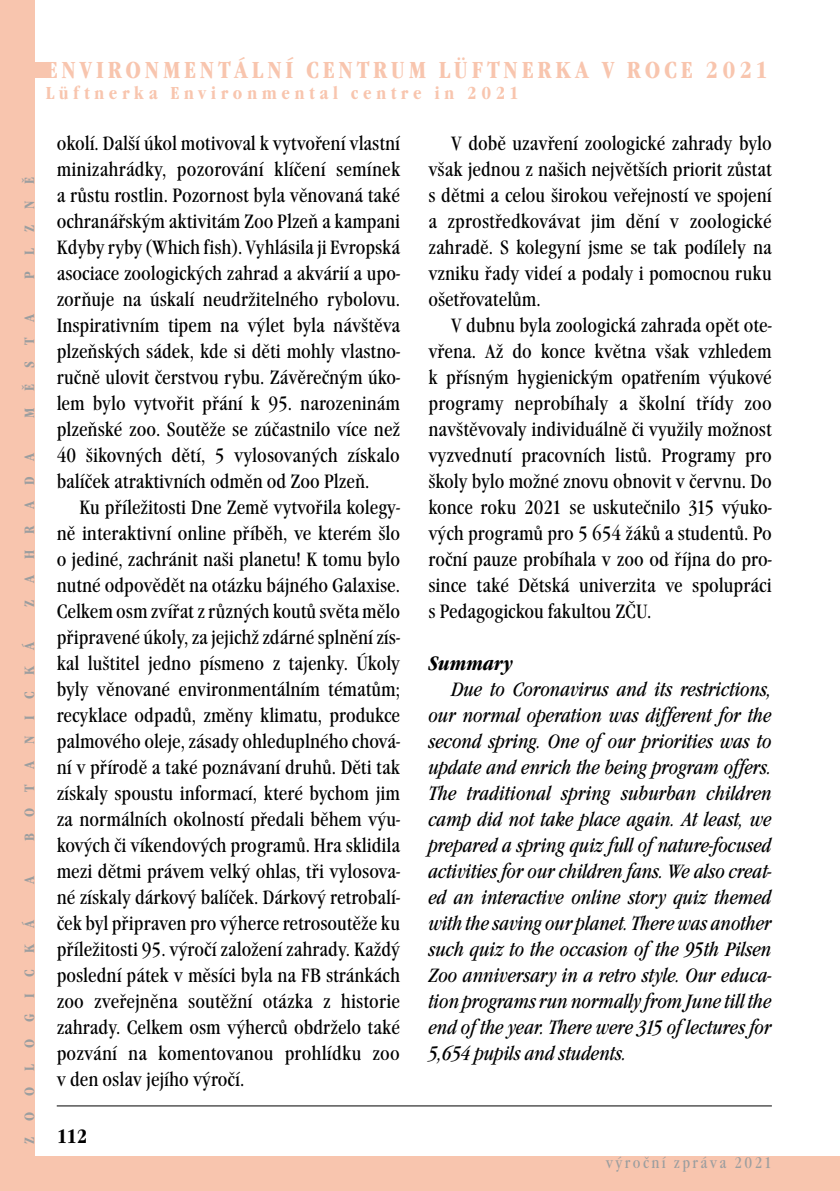
<style>
.page{position:relative;width:840px;height:1191px;background:#fff}
.page>*{position:absolute;margin:0;border:0;box-sizing:border-box;transform-origin:0 0}
.t1{font:700 condensed 24px "Garamond Itc TEE";letter-spacing:.16em;color:#f8c5ae}
.t2{font:condensed 20px/26px "Garamond Itc TEE";color:#000;text-align:justify}
.t3{font:italic condensed 20px/26px "Garamond Itc TEE";letter-spacing:-.01em;color:#000;text-align:justify}
.t4{font:italic 700 condensed 20px "Garamond Itc TEE";color:#000}
.t5{font:700 condensed 20px "Garamond Itc TEE";color:#000}
.t6{font:700 condensed 18px "Garamond Itc TEE";letter-spacing:.25em;color:#f8c5ae}
.t7{font:condensed 16px "Garamond Itc TEE";letter-spacing:.15em;color:#9c9e9f}
.t8{font:700 condensed 14px "Garamond Itc TEE";letter-spacing:1.155em;color:#9c9e9f}
</style>
<div class="page">
<div style="left:18px;top:62px;width:32px;height:15px;background:#f8c5ae"></div>
<hr style="left:57px;top:1105px;width:714px;height:1px;background:#000">
<div style="left:0;top:1156px;width:839px;height:35px;background:#f8c5ae"></div>
<div style="left:0;top:0;width:34px;height:1191px;background:#f8c5ae"></div>
<hr style="left:839px;top:1156px;width:1px;height:35px;background:#c1dfc2">
<p class="t8" style="left:21px;top:279px;width:103px;rotate:-90deg">PLZNĚ</p>
<p class="t8" style="left:21px;top:417px;width:106px;rotate:-90deg">MĚSTA</p>
<p class="t8" style="left:21px;top:606px;width:156px;rotate:-90deg">ZAHRADA</p>
<p class="t8" style="left:21px;top:841px;width:201px;rotate:-90deg">BOTANICKÁ</p>
<p class="t8" style="left:21px;top:884px;width:10px;rotate:-90deg">A</p>
<p class="t8" style="left:21px;top:1144px;width:226px;rotate:-90deg">ZOOLOGICKÁ</p>
<p class="t1" style="left:46px;top:56px;width:68px">EN VIRONM</p>
<p class="t1" style="left:184px;top:56px;width:33px">ENTÁLN</p>
<p class="t1" style="left:285px;top:56px;width:71px">Í CENTR</p>
<p class="t1" style="left:391px;top:56px;width:97px">UM LÜFTN</p>
<p class="t1" style="left:521px;top:56px;width:34px">ERKA</p>
<p class="t1" style="left:601px;top:56px;width:33px">V ROC</p>
<p class="t1" style="left:680px;top:56px;width:89px">E 2021</p>
<p class="t6" style="left:46px;top:83px;width:474px">LÜFTNERKA ENVIRONMENTAL CENTRE IN 2021</p>
<p class="t2" style="left:57px;top:131px;width:345px">okolí. Další úkol motivoval k vytvoření vlastní minizahrádky, pozorování klíčení semínek a růstu rostlin. Pozornost byla věnovaná také ochranářským aktivitám Zoo Plzeň a kampani Kdyby ryby (Which fish). Vyhlásila ji Evropská asociace zoologických zahrad a akvárií a upo&shy;zorňuje na úskalí neudržitelného rybolovu.<br>Inspirativním tipem na výlet byla návštěva plzeňských sádek, kde si děti mohly vlastno&shy;ručně ulovit čerstvou rybu. Závěrečným úko&shy;lem bylo vytvořit přání k 95. narozeninám plzeňské zoo. Soutěže se zúčastnilo více než 40 šikovných dětí, 5 vylosovaných získalo balíček atraktivních odměn od Zoo Plzeň.</p>
<p class="t2" style="left:57px;top:495px;width:345px;text-indent:23px">Ku příležitosti Dne Země vytvořila kolegy&shy;ně interaktivní online příběh, ve kterém šlo o jediné, zachránit naši planetu! K tomu bylo nutné odpovědět na otázku bájného Galaxise.<br>Celkem osm zvířat z různých koutů světa mělo připravené úkoly, za jejichž zdárné splnění zís&shy;kal luštitel jedno písmeno z tajenky. Úkoly byly věnované environmentálním tématům; recyklace odpadů, změny klimatu, produkce palmového oleje, zásady ohleduplného chová&shy;ní v přírodě a také poznávaní druhů. Děti tak získaly spoustu informací, které bychom jim za normálních okolností předali během výu&shy;kových či víkendových programů. Hra sklidila mezi dětmi právem velký ohlas, tři vylosova&shy;né získaly dárkový balíček. Dárkový retrobalí&shy;ček byl připraven pro výherce retrosoutěže ku příležitosti 95. výročí založení zahrady. Každý poslední pátek v měsíci byla na FB stránkách zoo zveřejněna soutěžní otázka z historie zahrady. Celkem osm výherců obdrželo také pozvání na komentovanou prohlídku zoo v den oslav jejího výročí.</p>
<p class="t2" style="left:428px;top:131px;width:345px;text-indent:23px">V době uzavření zoologické zahrady bylo však jednou z našich největších priorit zůstat s dětmi a celou širokou veřejností ve spojení a zprostředkovávat jim dění v zoologické zahradě. S kolegyní jsme se tak podílely na vzniku řady videí a podaly i pomocnou ruku ošetřovatelům.</p>
<p class="t2" style="left:428px;top:313px;width:345px;text-indent:23px">V dubnu byla zoologická zahrada opět ote&shy;vřena. Až do konce května však vzhledem k přísným hygienickým opatřením výukové programy neprobíhaly a školní třídy zoo navštěvovaly individuálně či využily možnost vyzvednutí pracovních listů. Programy pro školy bylo možné znovu obnovit v červnu. Do konce roku 2021 se uskutečnilo 315 výuko&shy;vých programů pro 5 654 žáků a studentů. Po roční pauze probíhala v zoo od října do pro&shy;since také Dětská univerzita ve spolupráci s Pedagogickou fakultou ZČU.</p>
<p class="t4" style="left:428px;top:652px;width:86px">Summary</p>
<p class="t3" style="left:428px;top:677px;width:345px;text-indent:23px">Due to Coronavirus and its restrictions, our normal operation was different for the second spring. One of our priorities was to update and enrich the being program offers.<br>The traditional spring suburban children camp did not take place again. At least, we prepared a spring quiz full of nature-focused activities for our children fans. We also creat&shy;ed an interactive online story quiz themed with the saving our planet. There was another such quiz to the occasion of the 95th Pilsen Zoo anniversary in a retro style. Our educa&shy;tion programs run normally from June till the end of the year. There were 315 of lectures for 5,654 pupils and students.</p>
<p class="t5" style="left:57px;top:1125px;width:32px">112</p>
<p class="t7" style="left:605px;top:1153px;width:168px">výroční zpráva 2021</p>
</div>
